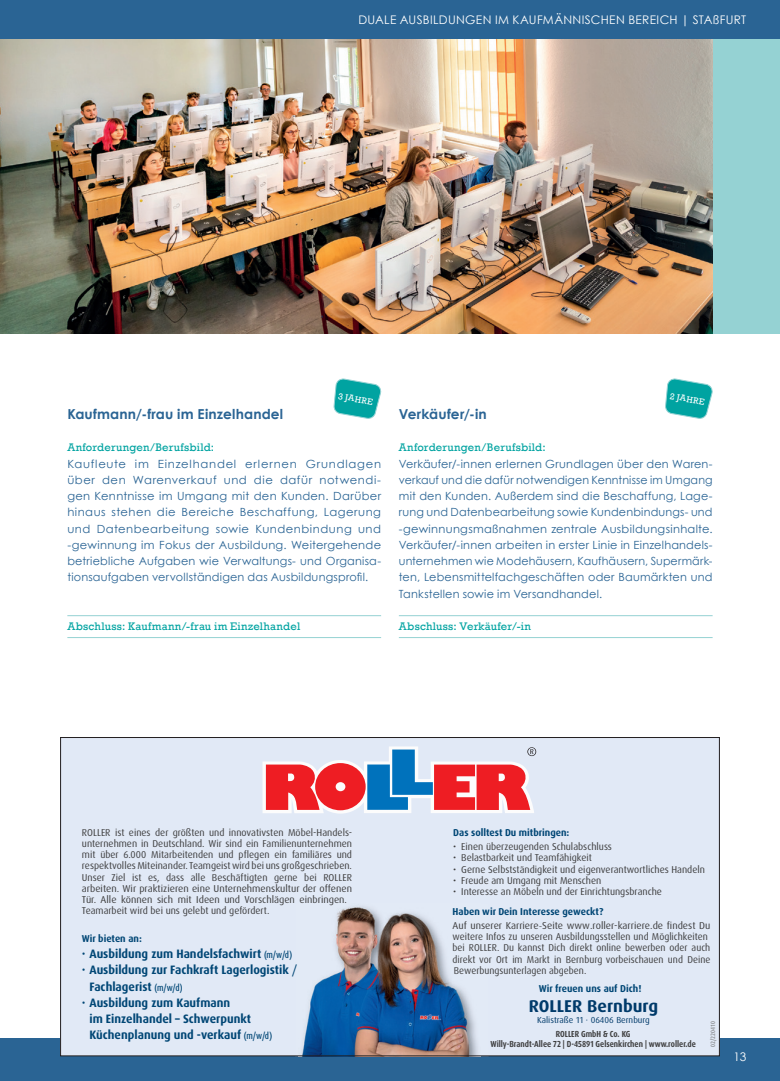
<style>
.page{position:relative;width:780px;height:1081px;background:#fff}
.page>*{position:absolute;margin:0;border:0;box-sizing:border-box;transform-origin:0 0}
.t1{font:700 17.12px "Dax OT";color:#003a6a}
.Heading_2{font:700 13.75px "Century Gothic";letter-spacing:.01em;color:#2a6494}
.t2{font:700 12.25px/16.2px "Dax OT";color:#004675;scale:.95 1}
.t3{font:11.88px "Century Gothic";letter-spacing:.025em;color:#fff}
.Liste{font:11.25px/16.2px "Century Gothic";letter-spacing:.02em;color:#2a6494;text-align:justify}
.Liste-2{font:11.25px "Rockwell";letter-spacing:.02em;color:#00a3a1}
.t4{font:10px/11.2px "Dax OT";color:#3e3e3f}
.t5{font:10px/11.1px "Dax OT";color:#3e3e3f;scale:.95 1}
.t6{font:700 10px "Dax OT";color:#004675;scale:.95 1}
.Liste-3{font:8.88px "Rockwell";color:#fff}
.t7{font:700 8.75px/10px "Dax OT";color:#3e3e3f;text-align:center;scale:.85 1}
.t8{font:8.75px "Dax OT";color:#003a6a}
.t9{font:500 condensed 6.25px "Dax OT";color:#808285}
.s1{font-weight:700;color:#004675}
.s2{font-family:"Minion Pro"}
.s3{font-weight:400}
.s4{font-weight:500;font-stretch:condensed;font-size:9.38px}
</style>
<div class="page">
<div style="left:0;top:39px;width:780px;height:294px;background:#95d2d3"></div>
<img style="left:0;top:39px;width:712px;height:294px">
<hr style="left:67px;top:615px;width:314px;height:1px;background:#95d2d3">
<hr style="left:67px;top:637px;width:314px;height:1px;background:#95d2d3">
<hr style="left:399px;top:615px;width:313px;height:1px;background:#95d2d3">
<hr style="left:399px;top:637px;width:313px;height:1px;background:#95d2d3">
<svg style="left:334px;top:378px;width:47px;height:41px"></svg>
<svg style="left:665px;top:378px;width:48px;height:41px"></svg>
<div style="left:0;top:1038px;width:780px;height:43px;background:#2a6494"></div>
<div style="left:0;top:0;width:780px;height:39px;background:#2a6494"></div>
<div style="left:60px;top:737px;width:659px;height:319px;background:#e1e9f6"></div>
<img style="left:302px;top:906px;width:176px;height:148px">
<svg style="left:262px;top:746px;width:274px;height:68px"></svg>
<p class="t3" style="left:358px;top:12px;width:389px">DUALE AUSBILDUNGEN IM KAUFMÄNNISCHEN BEREICH | STAßFURT</p>
<p class="Liste-3" style="left:339px;top:391px;width:37px;rotate:10deg">3 JAHRE</p>
<p class="Liste-3" style="left:670px;top:391px;width:37px;rotate:10deg">2 JAHRE</p>
<p class="Heading_2" style="left:67px;top:403px;width:217px">Kaufmann/-frau im Einzelhandel</p>
<p class="Liste-2" style="left:67px;top:441px;width:148px">Anforderungen/Berufsbild:</p>
<p class="Liste" style="left:67px;top:455px;width:315px">Kaufleute im Einzelhandel erlernen Grundlagen über den Warenverkauf und die dafür notwendi&shy;gen Kenntnisse im Umgang mit den Kunden. Darüber hinaus stehen die Bereiche Beschaffung, Lagerung und Datenbearbeitung sowie Kundenbindung und -gewinnung im Fokus der Ausbildung. Weitergehende betriebliche Aufgaben wie Verwaltungs- und Organisa&shy;tionsaufgaben vervollständigen das Ausbildungsprofil.</p>
<p class="Liste-2" style="left:67px;top:620px;width:234px">Abschluss: Kaufmann/-frau im Einzelhandel</p>
<p class="Heading_2" style="left:399px;top:403px;width:89px">Verkäufer/-in</p>
<p class="Liste-2" style="left:399px;top:441px;width:148px">Anforderungen/Berufsbild:</p>
<p class="Liste" style="left:399px;top:455px;width:315px">Verkäufer/-innen erlernen Grundlagen über den Waren&shy;verkauf und die dafür notwendigen Kenntnisse im Umgang mit den Kunden. Außerdem sind die Beschaffung, Lage&shy;rung und Datenbearbeitung sowie Kundenbindungs- und -gewinnungsmaßnahmen zentrale Ausbildungsinhalte.<br>Verkäufer/-innen arbeiten in erster Linie in Einzelhandels&shy;unternehmen wie Modehäusern, Kaufhäusern, Supermärk&shy;ten, Lebensmittelfachgeschäften oder Baumärkten und Tankstellen sowie im Versandhandel.</p>
<p class="Liste-2" style="left:399px;top:620px;width:133px">Abschluss: Verkäufer/-in</p>
<p class="t4" style="left:82px;top:826px;width:272px">ROLLER ist eines der größten und innovativsten Möbel-Handels&shy;unternehmen in Deutschland. Wir sind ein Familienunternehmen mit über 6.000 Mitarbeitenden und pflegen ein familiäres und respektvolles Miteinander. Teamgeist wird bei uns großgeschrieben.<br>Unser Ziel ist es, dass alle Beschäftigten gerne bei ROLLER arbeiten. Wir praktizieren eine Unternehmenskultur der offenen Tür. Alle können sich mit Ideen und Vorschlägen einbringen.<br>Teamarbeit wird bei uns gelebt und gefördert.</p>
<p class="t6" style="left:453px;top:825px;width:124px">Das solltest Du mitbringen:</p>
<p class="t4" style="left:453px;top:841px;width:160px">• Einen überzeugenden Schulabschluss</p>
<p class="t4" style="left:453px;top:852px;width:140px">• Belastbarkeit und Teamfähigkeit</p>
<p class="t4" style="left:453px;top:863px;width:253px">• Gerne Selbstständigkeit und eigenverantwortliches Handeln</p>
<p class="t4" style="left:453px;top:875px;width:149px">• Freude am Umgang mit Menschen</p>
<p class="t4" style="left:453px;top:886px;width:210px">• Interesse an Möbeln und der Einrichtungsbranche</p>
<p class="t4" style="left:452px;top:904px;width:259px;line-height:14.6px"><span class="s1">Haben wir Dein Interesse geweckt?<br></span>Auf unserer Karriere<span class="s2">-</span>Seite www.roller-karriere.de findest Du</p>
<p class="t5" style="left:452px;top:931px;width:273px">weitere Infos zu unseren Ausbildungsstellen und Möglichkeiten bei ROLLER. Du kannst Dich direkt online bewerben oder auch direkt vor Ort im Markt in Bernburg vorbeischauen und Deine Bewerbungsunterlagen abgeben.</p>
<p class="t6" style="left:539px;top:982px;width:109px">Wir freuen uns auf Dich!</p>
<p class="t7" style="left:490px;top:1028px;width:243px">ROLLER GmbH &amp; Co. KG<br>Willy-Brandt-Allee 72 | D-45891 Gelsenkirchen | www.roller.de</p>
<p class="t6" style="left:82px;top:932px;width:64px">Wir bieten an:</p>
<p class="t2" style="left:82px;top:946px;width:223px"><span class="s3">•</span> Ausbildung zum Handelsfachwirt <span class="s4">(m/w/d)</span></p>
<p class="t2" style="left:89px;top:962px;width:220px;text-indent:-8px"><span class="s3">•</span> Ausbildung zur Fachkraft Lagerlogistik <span class="s3">/<br></span>Fachlagerist <span class="s4">(m/w/d)</span></p>
<p class="t2" style="left:89px;top:994px;width:194px;text-indent:-8px"><span class="s3">•</span> Ausbildung zum Kaufmann<br>im Einzelhandel – Schwerpunkt<br>Küchenplanung und -verkauf <span class="s4">(m/w/d)</span></p>
<p class="t1" style="left:528px;top:995px;width:131px">ROLLER Bernburg</p>
<p class="t8" style="left:537px;top:1014px;width:114px">Kalistraße 11 · 06406 Bernburg</p>
<p class="t9" style="left:709px;top:1046px;width:27px;rotate:-90deg">02/220410</p>
<p class="t3" style="left:733px;top:1048px;width:14px">13</p>
</div>
